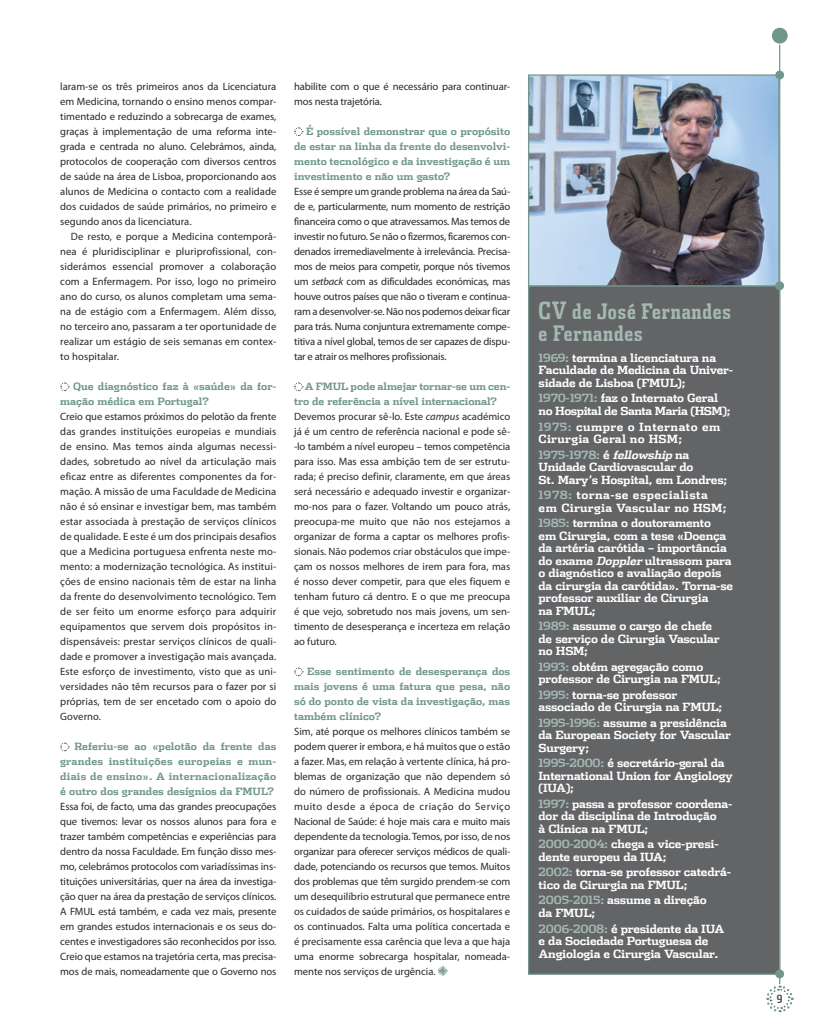
<style>
.page{position:relative;width:815px;height:1028px;background:#fff}
.page>*{position:absolute;margin:0;border:0;box-sizing:border-box;transform-origin:0 0}
.t1{font:700 21.25px/21.2px "Dispatch Comp Tab";letter-spacing:.025em;color:#a4b8b2}
.t2{font:700 11.25px/12.5px "Dispatch";letter-spacing:-.02em;color:#fff}
.t3{font:700 11.25px/12.5px "Dispatch";letter-spacing:-.04em;color:#fff}
.t4{font:700 11.25px/12.5px "Dispatch";letter-spacing:.02em;color:#fff}
.t5{font:700 11.25px/12.5px "Dispatch";letter-spacing:.035em;color:#fff}
.t6{font:700 11.25px/15.5px "Dispatch";letter-spacing:-.03em;color:#a4b8b2}
.t7{font:700 11.25px "Dispatch Comp";color:#4d4d4f}
.t8{font:10.62px/15px "Myriad Pro";color:#292829;text-align:justify}
.t9{font:700 10px/15px "Dispatch";color:#71978c;text-align:justify}
.s1{font-style:italic}
.s2{font-size:23.75px}
.s3{color:#a4b8b2}
.s4{color:#fff}
.s5{font-style:italic;color:#fff}
</style>
<div class="page">
<svg style="left:60px;top:382px;width:9px;height:9px"></svg>
<svg style="left:60px;top:742px;width:9px;height:9px"></svg>
<svg style="left:294px;top:127px;width:9px;height:9px"></svg>
<svg style="left:294px;top:382px;width:9px;height:9px"></svg>
<svg style="left:294px;top:667px;width:9px;height:9px"></svg>
<svg style="left:438px;top:966px;width:10px;height:9px"></svg>
<div style="left:528px;top:285px;width:252px;height:689px;background:#636466;border:1px solid #71978c"></div>
<img style="left:530px;top:76px;width:248px;height:208px">
<div style="left:528px;top:74px;width:252px;height:212px;border:1px solid #71978c"></div>
<div style="left:775px;top:281px;width:9px;height:9px;background:#71978c;border-radius:50%"></div>
<div style="left:775px;top:71px;width:9px;height:8px;background:#71978c;border-radius:50%"></div>
<svg style="left:766px;top:984px;width:28px;height:29px"></svg>
<div style="left:772px;top:28px;width:16px;height:16px;background:#71978c;border-radius:50%"></div>
<hr style="left:779px;top:45px;width:1px;height:939px;background:#71978c">
<div style="left:775px;top:969px;width:9px;height:9px;background:#71978c;border-radius:50%"></div>
<p class="t8" style="left:60px;top:79px;width:218px">laram-se os três primeiros anos da Licenciatura em Medicina, tornando o ensino menos compar&shy;timentado e reduzindo a sobrecarga de exames, graças à implementação de uma reforma inte&shy;grada e centrada no aluno. Celebrámos, ainda, protocolos de cooperação com diversos centros de saúde na área de Lisboa, proporcionando aos alunos de Medicina o contacto com a realidade dos cuidados de saúde primários, no primeiro e segundo anos da licenciatura.</p>
<p class="t8" style="left:60px;top:229px;width:218px;text-indent:11px">De resto, e porque a Medicina contemporâ&shy;nea é pluridisciplinar e pluriprofissional, con&shy;siderámos essencial promover a colaboração com a Enfermagem. Por isso, logo no primeiro ano do curso, os alunos completam uma sema&shy;na de estágio com a Enfermagem. Além disso, no terceiro ano, passaram a ter oportunidade de realizar um estágio de seis semanas em contex&shy;to hospitalar.</p>
<p class="t9" style="left:60px;top:378px;width:218px;text-indent:13px">Que diagnóstico faz à «saúde» da for&shy;mação médica em Portugal?</p>
<p class="t8" style="left:60px;top:409px;width:218px">Creio que estamos próximos do pelotão da frente das grandes instituições europeias e mundiais de ensino. Mas temos ainda algumas necessi&shy;dades, sobretudo ao nível da articulação mais eficaz entre as diferentes componentes da for&shy;mação. A missão de uma Faculdade de Medicina não é só ensinar e investigar bem, mas também estar associada à prestação de serviços clínicos de qualidade. E este é um dos principais desafios que a Medicina portuguesa enfrenta neste mo&shy;mento: a modernização tecnológica. As institui&shy;ções de ensino nacionais têm de estar na linha da frente do desenvolvimento tecnológico. Tem de ser feito um enorme esforço para adquirir equipamentos que servem dois propósitos in&shy;dispensáveis: prestar serviços clínicos de quali&shy;dade e promover a investigação mais avançada.<br>Este esforço de investimento, visto que as uni&shy;versidades não têm recursos para o fazer por si próprias, tem de ser encetado com o apoio do Governo.</p>
<p class="t9" style="left:60px;top:738px;width:218px;text-indent:14px">Referiu-se ao «pelotão da frente das grandes instituições europeias e mun&shy;diais de ensino». A internacionalização é outro dos grandes desígnios da FMUL?</p>
<p class="t8" style="left:60px;top:799px;width:218px">Essa foi, de facto, uma das grandes preocupações que tivemos: levar os nossos alunos para fora e trazer também competências e experiências para dentro da nossa Faculdade. Em função disso mes&shy;mo, celebrámos protocolos com variadíssimas ins&shy;tituições universitárias, quer na área da investiga&shy;ção quer na área da prestação de serviços clínicos.<br>A FMUL está também, e cada vez mais, presente em grandes estudos internacionais e os seus do&shy;centes e investigadores são reconhecidos por isso.<br>Creio que estamos na trajetória certa, mas precisa&shy;mos de mais, nomeadamente que o Governo nos</p>
<p class="t8" style="left:294px;top:79px;width:218px">habilite com o que é necessário para continuar&shy;mos nesta trajetória.</p>
<p class="t9" style="left:294px;top:123px;width:218px;text-indent:12px">É possível demonstrar que o propósito de estar na linha da frente do desenvolvi&shy;mento tecnológico e da investigação é um investimento e não um gasto?</p>
<p class="t8" style="left:294px;top:184px;width:218px">Esse é sempre um grande problema na área da Saú&shy;de e, particularmente, num momento de restrição financeira como o que atravessamos. Mas temos de investir no futuro. Se não o fizermos, ficaremos con&shy;denados irremediavelmente à irrelevância. Precisa&shy;mos de meios para competir, porque nós tivemos um <span class="s1">setback</span> com as dificuldades económicas, mas houve outros países que não o tiveram e continua&shy;ram a desenvolver-se. Não nos podemos deixar ficar para trás. Numa conjuntura extremamente compe&shy;titiva a nível global, temos de ser capazes de dispu&shy;tar e atrair os melhores profissionais.</p>
<p class="t9" style="left:294px;top:378px;width:218px;text-indent:11px">A FMUL pode almejar tornar-se um cen&shy;tro de referência a nível internacional?</p>
<p class="t8" style="left:294px;top:409px;width:218px">Devemos procurar sê-lo. Este <span class="s1">campus</span> académico já é um centro de referência nacional e pode sê--lo também a nível europeu – temos competência para isso. Mas essa ambição tem de ser estrutu&shy;rada; é preciso definir, claramente, em que áreas será necessário e adequado investir e organizar&shy;mo-nos para o fazer. Voltando um pouco atrás, preocupa-me muito que não nos estejamos a organizar de forma a captar os melhores profis&shy;sionais. Não podemos criar obstáculos que impe&shy;çam os nossos melhores de irem para fora, mas é nosso dever competir, para que eles fiquem e tenham futuro cá dentro. E o que me preocupa é que vejo, sobretudo nos mais jovens, um sen&shy;timento de desesperança e incerteza em relação ao futuro.</p>
<p class="t9" style="left:294px;top:663px;width:218px;text-indent:13px">Esse sentimento de desesperança dos mais jovens é uma fatura que pesa, não só do ponto de vista da investigação, mas também clínico?</p>
<p class="t8" style="left:294px;top:724px;width:218px">Sim, até porque os melhores clínicos também se podem querer ir embora, e há muitos que o estão a fazer. Mas, em relação à vertente clínica, há pro&shy;blemas de organização que não dependem só do número de profissionais. A Medicina mudou muito desde a época de criação do Serviço Nacional de Saúde: é hoje mais cara e muito mais dependente da tecnologia. Temos, por isso, de nos organizar para oferecer serviços médicos de quali&shy;dade, potenciando os recursos que temos. Muitos dos problemas que têm surgido prendem-se com um desequilíbrio estrutural que permanece entre os cuidados de saúde primários, os hospitalares e os continuados. Falta uma política concertada e é precisamente essa carência que leva a que haja uma enorme sobrecarga hospitalar, nomeada&shy;mente nos serviços de urgência.</p>
<h1 class="t1" style="left:539px;top:300px;width:194px"><span class="s2">CV</span> de José Fernandes e Fernandes</h1>
<p class="t2" style="left:539px;top:351px;width:196px"><span class="s3">1969:</span> termina a licenciatura na<br>Faculdade de Medicina da Univer&shy;sidade de Lisboa (FMUL);</p>
<p class="t3" style="left:539px;top:391px;width:181px"><span class="s3">1970-1971:</span> faz o Internato Geral no Hospital de Santa Maria (HSM</p>
<p class="t2" style="left:722px;top:404px;width:10px">);</p>
<p class="t5" style="left:539px;top:419px;width:183px"><span class="s3">1975:</span> cumpre o Internato em<br>Cirurgia Geral no HSM</p>
<p class="t6" style="left:539px;top:430px;width:152px;text-indent:140px"><span class="s4">;<br></span>1975-1978: <span class="s4">é</span> <span class="s5">fellowship</span> <span class="s4">na</span></p>
<p class="t2" style="left:539px;top:460px;width:190px">Unidade Cardiovascular do<br>St. Mary’s Hospital, em Londres;</p>
<p class="t4" style="left:539px;top:488px;width:171px"><span class="s3">1978:</span> torna-se especialista em Cirurgia Vascular no HSM</p>
<p class="t2" style="left:723px;top:500px;width:5px">;</p>
<p class="t2" style="left:539px;top:516px;width:196px"><span class="s3">1985:</span> termina o doutoramento<br>em Cirurgia, com a tese «Doença da artéria carótida – importância do exame <span class="s1">Doppler</span>ultrassom para o diagnóstico e avaliação depois da cirurgia da carótida». Torna-se professor auxiliar de Cirurgia<br>na FMUL;</p>
<p class="t2" style="left:539px;top:619px;width:183px"><span class="s3">1989:</span> assume o cargo de chefe de serviço de Cirurgia Vascular no HSM</p>
<p class="t2" style="left:539px;top:642px;width:166px;line-height:15.5px;text-indent:46px">;<br><span class="s3">1993:</span> obtém agregação como</p>
<p class="t2" style="left:539px;top:670px;width:184px;line-height:15.5px">professor de Cirurgia na FMUL;<br><span class="s3">1995:</span> torna-se professor</p>
<p class="t2" style="left:539px;top:698px;width:190px;line-height:15.5px">associado de Cirurgia na FMUL;<br><span class="s3">1995-1996:</span> assume a presidência</p>
<p class="t2" style="left:539px;top:728px;width:194px">da European Society for Vascular<br>Surgery;</p>
<p class="t2" style="left:539px;top:756px;width:196px"><span class="s3">1995-2000:</span> é secretário-geral da<br>International Union for Angiology (IUA);</p>
<p class="t2" style="left:539px;top:797px;width:195px"><span class="s3">1997:</span> passa a professor coordena&shy;dor da disciplina de Introdução<br>à Clínica na FMUL;</p>
<p class="t2" style="left:539px;top:837px;width:182px"><span class="s3">2000-2004:</span> chega a vice-presi&shy;dente europeu da IUA;</p>
<p class="t2" style="left:539px;top:865px;width:194px"><span class="s3">2002:</span> torna-se professor catedrá&shy;tico de Cirurgia na FMUL;</p>
<p class="t2" style="left:539px;top:893px;width:170px"><span class="s3">2005-2015:</span> assume a direção da FMUL;</p>
<p class="t2" style="left:539px;top:921px;width:187px"><span class="s3">2006-2008:</span> é presidente da IUA e da Sociedade Portuguesa de<br>Angiologia e Cirurgia Vascular.</p>
<p class="t7" style="left:777px;top:992px;width:7px">9</p>
</div>
